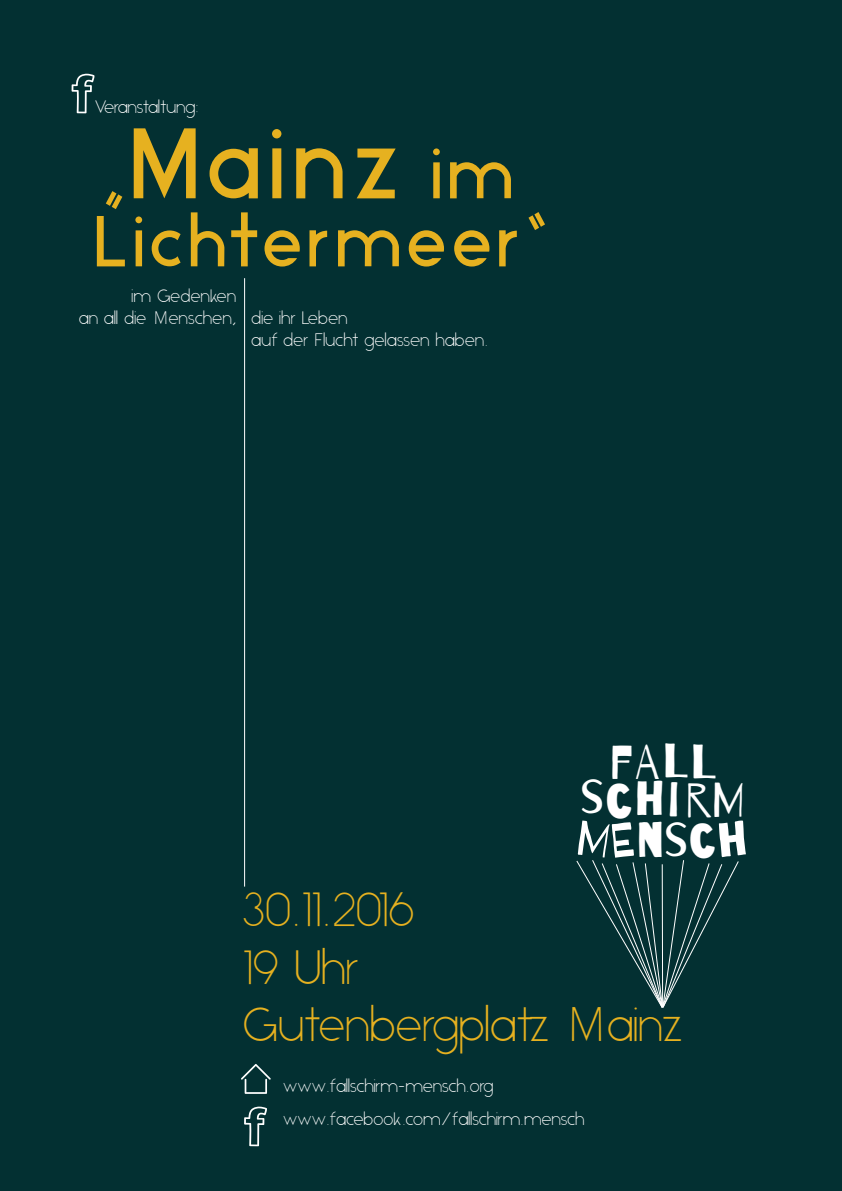
<style>
.page{position:relative;width:842px;height:1191px;background:#033032}
.page>*{position:absolute;margin:0;border:0;box-sizing:border-box;transform-origin:0 0}
.t1{font:100px "Ikaros";letter-spacing:.075em;color:#e6b120}
.t2{font:72px "Ikaros";letter-spacing:.075em;color:#e6b120}
.t3{font:300 48px "Ikaros";letter-spacing:-.04em;color:#e6b120}
.t4{font:48px "Barrio";letter-spacing:.06em;color:#fff}
.t5{font:300 18px "Ikaros";letter-spacing:-.03em;color:#fff}
.s1{font-size:72px}
</style>
<div class="page">
<hr style="left:244px;top:278px;width:1px;height:608px;background:#fff">
<svg style="left:72px;top:74px;width:22px;height:39px"></svg>
<svg style="left:241px;top:1064px;width:30px;height:29px"></svg>
<svg style="left:244px;top:1106px;width:23px;height:40px"></svg>
<svg style="left:576px;top:860px;width:163px;height:148px"></svg>
<p class="t5" style="left:94px;top:96px;width:106px">Veranstaltung:</p>
<p class="t1" style="left:129px;top:105px;width:386px">Mainz <span class="s1">im</span></p>
<p class="t2" style="left:94px;top:199px;width:456px">Lichtermeer“</p>
<p class="t2" style="left:106px;top:130px;width:61px">„</p>
<p class="t5" style="left:131px;top:285px;width:107px">im Gedenken</p>
<p class="t5" style="left:79px;top:307px;width:159px">an all die Menschen,</p>
<p class="t5" style="left:251px;top:307px;width:98px">die ihr Leben</p>
<p class="t5" style="left:251px;top:329px;width:238px">auf der Flucht gelassen haben.</p>
<p class="t4" style="left:609px;top:737px;width:52px">FA</p>
<p class="t4" style="left:663px;top:735px;width:55px">LL</p>
<p class="t4" style="left:580px;top:770px;width:26px">S</p>
<p class="t4" style="left:605px;top:775px;width:29px">C</p>
<p class="t4" style="left:635px;top:774px;width:112px">HIRM</p>
<p class="t4" style="left:636px;top:814px;width:54px">NS</p>
<p class="t3" style="left:242px;top:881px;width:174px">30.11.2016</p>
<p class="t3" style="left:242px;top:939px;width:120px">19 Uhr</p>
<p class="t3" style="left:242px;top:996px;width:443px">Gutenbergplatz Mainz</p>
<p class="t5" style="left:283px;top:1075px;width:212px">www.fallschirm-mensch.org</p>
<p class="t5" style="left:283px;top:1107px;width:304px">www.facebook.com/fallschirm.mensch</p>
</div>
